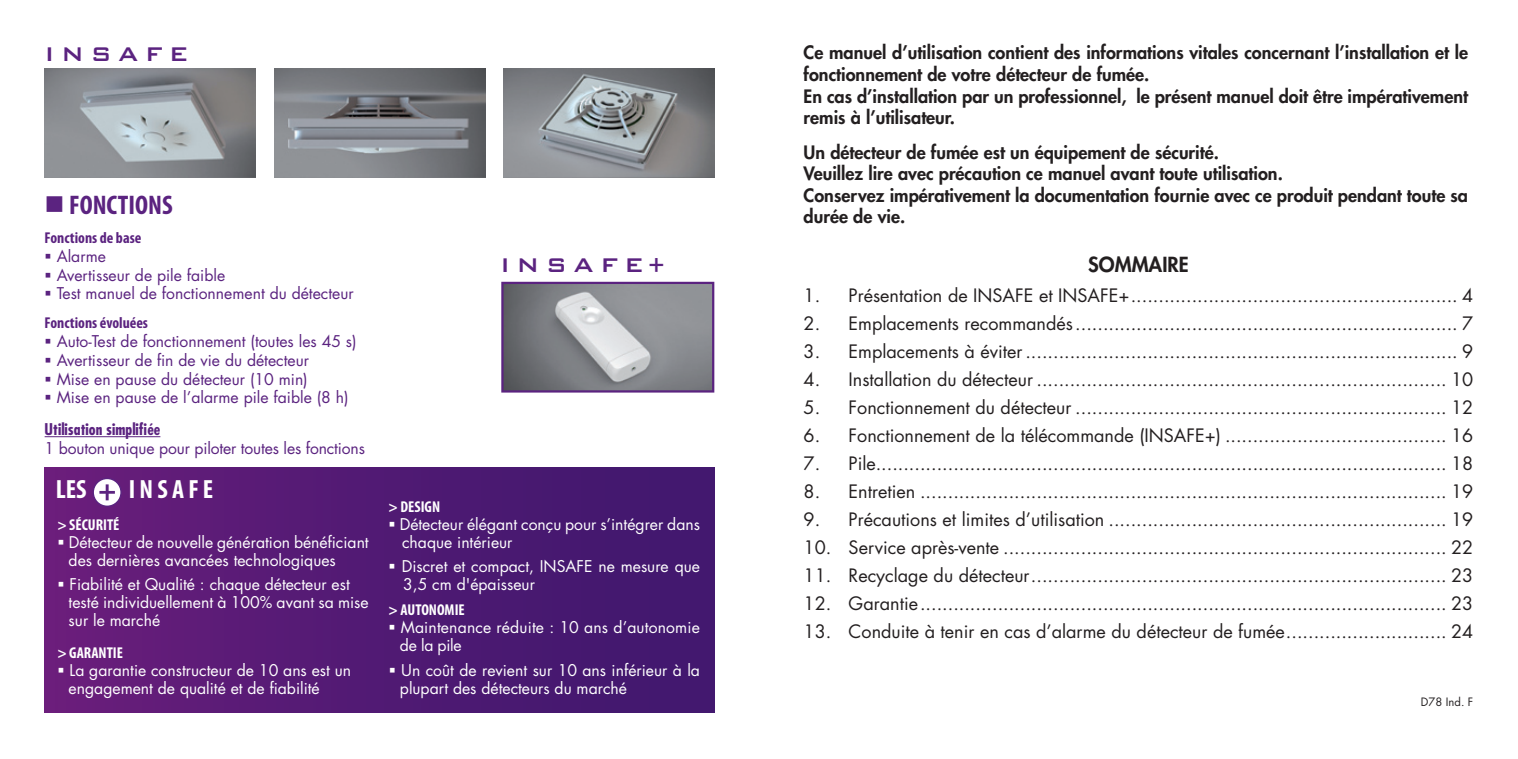
<style>
.page{position:relative;width:1518px;height:759px;background:#fff}
.page>*{position:absolute;margin:0;border:0;box-sizing:border-box;transform-origin:0 0}
.t1{font:700 condensed 27px "Myriad Pro";color:#5b2380}
.t2{font:500 26.55px "Bank Gothic";color:#5b2380}
.t3{font:700 condensed 26.55px "Myriad Pro";color:#fff}
.t4{font:800 20.25px "Futura Std";color:#231f20}
.t5{font:18px "Futura Std";color:#231f20}
.t6{font:800 18px/21.6px "Futura Std";color:#231f20}
.t7{font:15.75px/18px "Futura Std";color:#fff}
.t8{font:15.75px/31.7px "Futura Std";color:#5b2380}
.t9{font:700 condensed 15.75px "Myriad Pro";color:#fff}
.t10{font:700 condensed 15.75px "Myriad Pro";color:#5b2380}
.t11{font:11.25px "Futura Std";color:#231f20}
.s1{font-weight:700;font-stretch:condensed}
.s2{font-family:"Arial";font-weight:400;font-size:28.57px}
</style>
<div class="page">
<img style="left:504px;top:285px;width:207px;height:105px">
<div style="left:501px;top:282px;width:213px;height:111px;border:2px solid #5b2380"></div>
<img style="left:274px;top:69px;width:211px;height:108px">
<img style="left:45px;top:69px;width:210px;height:108px">
<img style="left:504px;top:69px;width:210px;height:108px">
<hr style="left:45px;top:436px;width:115px;height:1px;background:#5b2380">
<div style="left:45px;top:467px;width:669px;height:246px;background:linear-gradient(to right,#681d7b,#3d176d)"></div>
<svg style="left:93px;top:478px;width:28px;height:28px"></svg>
<div style="left:92px;top:478px;width:30px;height:29px;border:1px solid #5b2380;border-radius:50%"></div>
<svg style="left:99px;top:484px;width:16px;height:16px"></svg>
<h2 class="t2" style="left:45px;top:33px;width:146px">I N S A F E</h2>
<h1 class="t1" style="left:45px;top:188px;width:130px">■ FONCTIONS</h1>
<p class="t10" style="left:45px;top:228px;width:98px">Fonctions de base</p>
<p class="t8" style="left:45px;top:240px;width:63px">▪ Alarme</p>
<p class="t8" style="left:45px;top:259px;width:182px">▪ Avertisseur de pile faible</p>
<p class="t8" style="left:45px;top:278px;width:311px">▪ Test manuel de fonctionnement du détecteur</p>
<p class="t10" style="left:45px;top:313px;width:105px">Fonctions évoluées</p>
<p class="t8" style="left:45px;top:325px;width:314px">▪ Auto-Test de fonctionnement (toutes les 45 s)</p>
<p class="t8" style="left:45px;top:344px;width:266px">▪ Avertisseur de fin de vie du détecteur</p>
<p class="t8" style="left:45px;top:363px;width:265px">▪ Mise en pause du détecteur (10 min)</p>
<p class="t8" style="left:45px;top:382px;width:305px">▪ Mise en pause de l’alarme pile faible (8 h)<br><span class="s1">Utilisation simplifiée</span></p>
<p class="t8" style="left:45px;top:433px;width:322px">1 bouton unique pour piloter toutes les fonctions</p>
<h2 class="t3" style="left:56px;top:473px;width:32px">LES</h2>
<h2 class="t3" style="left:129px;top:473px;width:86px">I N S A F E</h2>
<p class="t9" style="left:57px;top:515px;width:64px">&gt; SÉCURITÉ</p>
<p class="t7" style="left:69px;top:533px;width:302px;text-indent:-11px">▪ Détecteur de nouvelle génération bénéficiant des dernières avancées technologiques</p>
<p class="t7" style="left:69px;top:576px;width:302px;text-indent:-11px">▪ Fiabilité et Qualité : chaque détecteur est testé individuellement à 100% avant sa mise sur le marché</p>
<p class="t9" style="left:57px;top:643px;width:67px">&gt; GARANTIE</p>
<p class="t7" style="left:69px;top:661px;width:284px;text-indent:-11px">▪ La garantie constructeur de 10 ans est un engagement de qualité et de fiabilité</p>
<h2 class="t2" style="left:500px;top:244px;width:166px">I N S A F E<span class="s2">+</span></h2>
<p class="t9" style="left:389px;top:497px;width:53px">&gt; DESIGN</p>
<p class="t7" style="left:402px;top:515px;width:299px;text-indent:-13px">▪ Détecteur élégant conçu pour s’intégrer dans chaque intérieur</p>
<p class="t7" style="left:403px;top:558px;width:298px;text-indent:-15px">▪ Discret et compact, INSAFE ne mesure que<br>3,5 cm d'épaisseur</p>
<p class="t9" style="left:389px;top:600px;width:78px">&gt; AUTONOMIE</p>
<p class="t7" style="left:400px;top:619px;width:302px;text-indent:-11px">▪ Maintenance réduite : 10 ans d’autonomie de la pile</p>
<p class="t7" style="left:400px;top:661px;width:302px;text-indent:-11px">▪ Un coût de revient sur 10 ans inférieur à la plupart des détecteurs du marché</p>
<p class="t6" style="left:804px;top:42px;width:666px">Ce manuel d’utilisation contient des informations vitales concernant l’installation et le fonctionnement de votre détecteur de fumée.<br>En cas d’installation par un professionnel, le présent manuel doit être impérativement remis à l’utilisateur.</p>
<p class="t6" style="left:804px;top:141px;width:666px">Un détecteur de fumée est un équipement de sécurité.<br>Veuillez lire avec précaution ce manuel avant toute utilisation.<br>Conservez impérativement la documentation fournie avec ce produit pendant toute sa durée de vie.</p>
<p class="t4" style="left:1088px;top:252px;width:102px">Sommaire</p>
<p class="t5" style="left:804px;top:284px;width:671px">1. Présentation de INSAFE et INSAFE+........................................................... 4</p>
<p class="t5" style="left:804px;top:312px;width:671px">2. Emplacements recommandés..................................................................... 7</p>
<p class="t5" style="left:804px;top:340px;width:671px">3. Emplacements à éviter .............................................................................. 9</p>
<p class="t5" style="left:804px;top:368px;width:671px">4. Installation du détecteur .......................................................................... 10</p>
<p class="t5" style="left:804px;top:396px;width:671px">5. Fonctionnement du détecteur ................................................................... 12</p>
<p class="t5" style="left:804px;top:424px;width:671px">6. Fonctionnement de la télécommande (INSAFE+) ........................................ 16</p>
<p class="t5" style="left:804px;top:452px;width:671px">7. Pile....................................................................................................... 18</p>
<p class="t5" style="left:804px;top:480px;width:671px">8. Entretien ............................................................................................... 19</p>
<p class="t5" style="left:804px;top:508px;width:671px">9. Précautions et limites d’utilisation ............................................................. 19</p>
<p class="t5" style="left:804px;top:535px;width:671px">10. Service après-vente ................................................................................ 22</p>
<p class="t5" style="left:804px;top:563px;width:671px">11. Recyclage du détecteur........................................................................... 23</p>
<p class="t5" style="left:804px;top:591px;width:671px">12. Garantie............................................................................................... 23</p>
<p class="t5" style="left:804px;top:619px;width:671px">13. Conduite à tenir en cas d’alarme du détecteur de fumée............................. 24</p>
<p class="t11" style="left:1421px;top:695px;width:54px">D78 Ind. F</p>
</div>
